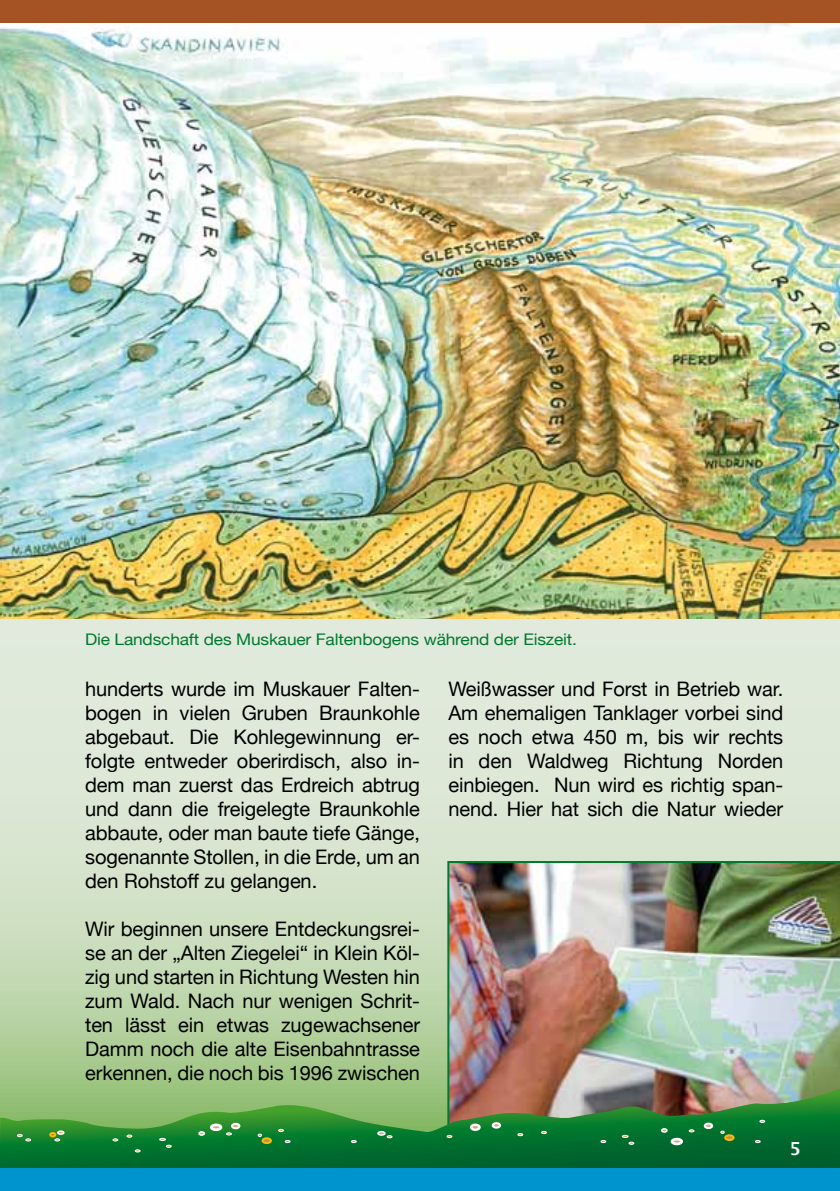
<style>
.page{position:relative;width:840px;height:1191px;background:#fff}
.page>*{position:absolute;margin:0;border:0;box-sizing:border-box;transform-origin:0 0}
.t1{font:20px/24px "Helvetica Neue";letter-spacing:-.005em;color:#000;text-align:justify}
.t2{font:600 18px "Lucida Sans";color:#fff}
.t3{font:16px "Helvetica Neue";letter-spacing:-.01em;color:#007930;scale:1.08 1}
</style>
<div class="page">
<svg style="left:0;top:618px;width:839px;height:470px;background:#d3e2c9"></svg>
<img style="left:0;top:23px;width:839px;height:595px">
<img style="left:447px;top:861px;width:392px;height:227px">
<svg style="left:0;top:1088px;width:839px;height:80px;background:#398544"></svg>
<svg style="left:126px;top:1134px;width:6px;height:3px"></svg>
<svg style="left:112px;top:1138px;width:6px;height:3px"></svg>
<svg style="left:17px;top:1134px;width:14px;height:7px"></svg>
<svg style="left:540px;top:1131px;width:6px;height:3px"></svg>
<svg style="left:517px;top:1133px;width:6px;height:3px"></svg>
<div style="left:670px;top:1137px;width:12px;height:8px;border:3px solid #fff;border-radius:50%"></div>
<svg style="left:660px;top:1128px;width:7px;height:4px"></svg>
<div style="left:703px;top:1122px;width:9px;height:7px;border:2px solid #fff;border-radius:50%"></div>
<svg style="left:600px;top:1139px;width:6px;height:4px"></svg>
<div style="left:723px;top:1134px;width:11px;height:7px;border:2px solid #fabb00;border-radius:50%"></div>
<svg style="left:621px;top:1134px;width:13px;height:10px"></svg>
<svg style="left:688px;top:1129px;width:6px;height:3px"></svg>
<svg style="left:759px;top:1119px;width:5px;height:4px"></svg>
<svg style="left:754px;top:1139px;width:6px;height:4px"></svg>
<svg style="left:719px;top:1130px;width:5px;height:4px"></svg>
<div style="left:210px;top:1123px;width:12px;height:8px;border:3px solid #fff;border-radius:50%"></div>
<div style="left:491px;top:1122px;width:10px;height:6px;border:2px solid #fff;border-radius:50%"></div>
<svg style="left:198px;top:1131px;width:7px;height:4px"></svg>
<div style="left:231px;top:1122px;width:9px;height:7px;border:2px solid #fff;border-radius:50%"></div>
<svg style="left:135px;top:1149px;width:5px;height:3px"></svg>
<div style="left:469px;top:1123px;width:11px;height:8px;border:2px solid #fff;border-radius:50%"></div>
<div style="left:262px;top:1138px;width:9px;height:5px;background:#bb915b;border-radius:50%"></div>
<div style="left:261px;top:1137px;width:11px;height:7px;border:2px solid #fabb00;border-radius:50%"></div>
<svg style="left:159px;top:1137px;width:13px;height:10px"></svg>
<svg style="left:446px;top:1134px;width:6px;height:4px"></svg>
<svg style="left:351px;top:1139px;width:5px;height:4px"></svg>
<svg style="left:377px;top:1131px;width:15px;height:7px"></svg>
<svg style="left:226px;top:1123px;width:13px;height:12px"></svg>
<svg style="left:278px;top:1128px;width:6px;height:4px"></svg>
<svg style="left:284px;top:1139px;width:6px;height:4px"></svg>
<svg style="left:257px;top:1133px;width:5px;height:4px"></svg>
<svg style="left:49px;top:1130px;width:15px;height:11px"></svg>
<div style="left:0;top:1168px;width:839px;height:23px;background:#0094cf"></div>
<div style="left:0;top:0;width:839px;height:23px;background:#a55225"></div>
<p class="t3" style="left:85px;top:627px;width:456px">Die Landschaft des Muskauer Faltenbogens während der Eiszeit.</p>
<p class="t1" style="left:85px;top:678px;width:336px">hunderts wurde im Muskauer Falten&shy;bogen in vielen Gruben Braunkohle abgebaut. Die Kohlegewinnung er&shy;folgte entweder oberirdisch, also in&shy;dem man zuerst das Erdreich abtrug und dann die freigelegte Braunkohle abbaute, oder man baute tiefe Gänge, sogenannte Stollen, in die Erde, um an den Rohstoff zu gelangen.</p>
<p class="t1" style="left:85px;top:918px;width:336px">Wir beginnen unsere Entdeckungsrei&shy;se an der „Alten Ziegelei“ in Klein Köl&shy;zig und starten in Richtung Westen hin zum Wald. Nach nur wenigen Schrit&shy;ten lässt ein etwas zugewachsener Damm noch die alte Eisenbahntrasse erkennen, die noch bis 1996 zwischen</p>
<p class="t1" style="left:448px;top:678px;width:336px">Weißwasser und Forst in Betrieb war.<br>Am ehemaligen Tanklager vorbei sind es noch etwa 450 m, bis wir rechts in den Waldweg Richtung Norden einbiegen. Nun wird es richtig span&shy;nend. Hier hat sich die Natur wieder</p>
<p class="t2" style="left:789px;top:1138px;width:13px">5</p>
</div>
